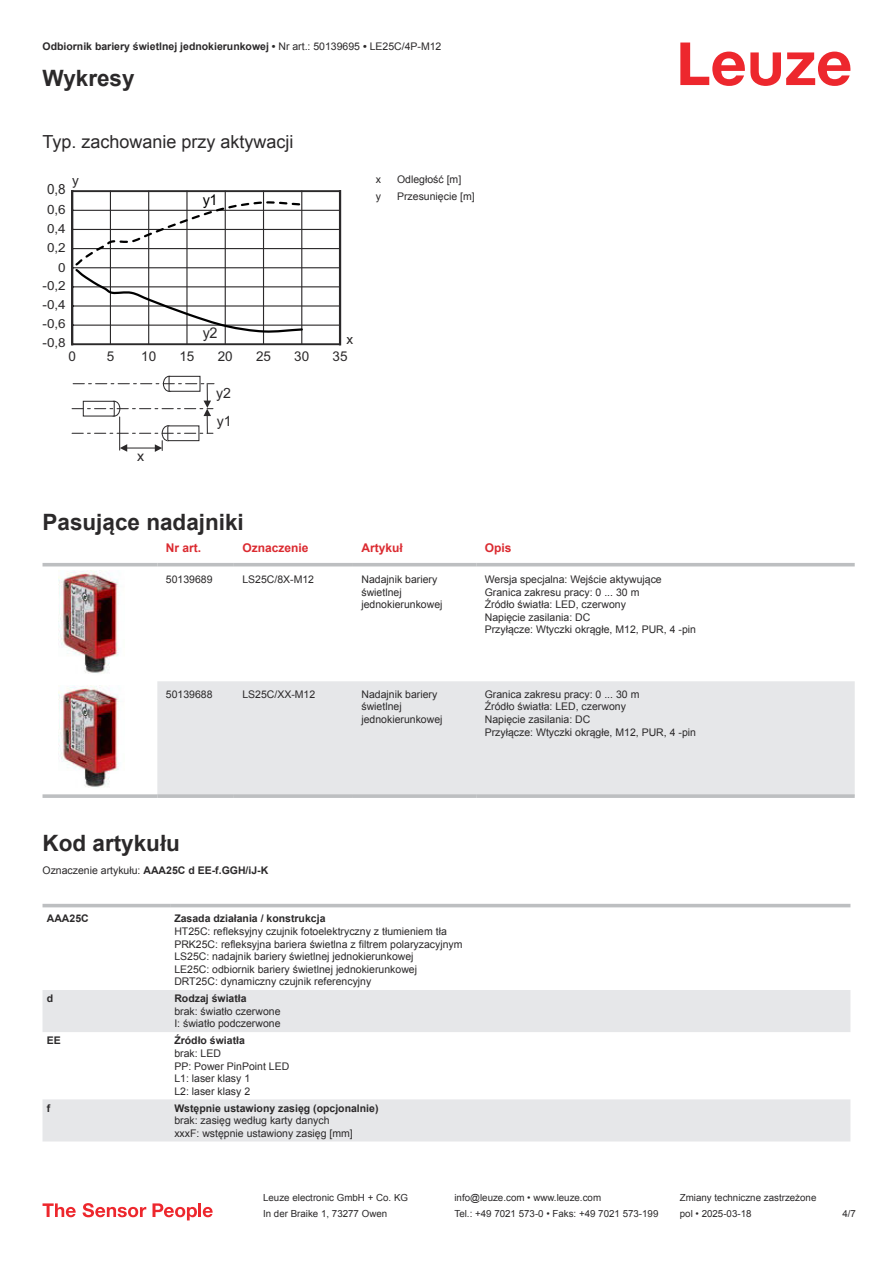
<style>
.page{position:relative;width:893px;height:1263px;background:#fff}
.page>*{position:absolute;margin:0;border:0;box-sizing:border-box;transform-origin:0 0}
.t1{font:700 22.5px "Arial";color:#2b292a}
.t2{font:18px "Arial";color:#2b292a}
.t3{font:14.85px "Arial";color:#2b292a}
.t4{font:14.85px "Arial";color:#000}
.t5{font:14.1px/27.8px "Arial";color:#2b292a}
.t6{font:13.95px "Arial";color:#2b292a;scale:.96 1}
.t7{font:13.5px "Arial";color:#2b292a}
.t8{font:12.75px "Arial";color:#2b292a;scale:1.06 1}
.t9{font:12.45px/19.2px "Arial";color:#2b292a;scale:1.08 1}
.t10{font:700 12px "Arial";color:#db2a30}
.t11{font:10.5px/12.6px "Arial";color:#2b292a}
.t12{font:700 10.5px "Arial";color:#2b292a}
.t13{font:9.75px "Arial";color:#2b292a}
.s1{font-weight:400}
</style>
<div class="page">
<svg style="left:680px;top:43px;width:170px;height:43px"></svg>
<div style="left:157px;top:681px;width:698px;height:113px;background:#e6e7e9"></div>
<hr style="left:43px;top:563px;width:114px;height:3px;background:#bdbfc1">
<hr style="left:157px;top:563px;width:77px;height:3px;background:#bdbfc1">
<hr style="left:234px;top:563px;width:119px;height:3px;background:#bdbfc1">
<hr style="left:353px;top:563px;width:123px;height:3px;background:#bdbfc1">
<hr style="left:476px;top:563px;width:379px;height:3px;background:#bdbfc1">
<svg style="left:43px;top:794px;width:114px;height:4px"></svg>
<hr style="left:157px;top:794px;width:77px;height:4px;background:#bdbfc1">
<hr style="left:234px;top:794px;width:119px;height:4px;background:#bdbfc1">
<hr style="left:353px;top:794px;width:123px;height:4px;background:#bdbfc1">
<hr style="left:476px;top:794px;width:379px;height:4px;background:#bdbfc1">
<img style="left:58px;top:571px;width:61px;height:103px">
<img style="left:58px;top:685px;width:61px;height:103px">
<div style="left:43px;top:903px;width:807px;height:5px;background:#ebeced"></div>
<svg style="left:43px;top:990px;width:807px;height:151px;fill:#e6e7e9"></svg>
<hr style="left:43px;top:904px;width:127px;height:3px;background:#bdbfc1">
<hr style="left:170px;top:904px;width:680px;height:3px;background:#bdbfc1">
<svg style="left:43px;top:1203px;width:33px;height:14px"></svg>
<svg style="left:83px;top:1203px;width:63px;height:14px"></svg>
<svg style="left:153px;top:1203px;width:44px;height:17px"></svg>
<hr style="left:198px;top:1203px;width:3px;height:14px;background:#ed272d">
<svg style="left:203px;top:1207px;width:10px;height:10px"></svg>
<hr style="left:73px;top:210px;width:267px;height:1px;background:#2b292a">
<hr style="left:73px;top:229px;width:267px;height:1px;background:#2b292a">
<hr style="left:74px;top:248px;width:266px;height:1px;background:#2b292a">
<hr style="left:73px;top:267px;width:267px;height:1px;background:#2b292a">
<hr style="left:73px;top:286px;width:267px;height:1px;background:#2b292a">
<hr style="left:73px;top:305px;width:267px;height:2px;background:#2b292a">
<hr style="left:74px;top:325px;width:266px;height:1px;background:#2b292a">
<div style="left:71px;top:190px;width:270px;height:155px;border:2px solid #2b292a"></div>
<hr style="left:71px;top:191px;width:2px;height:153px;background:#2b292a">
<hr style="left:110px;top:191px;width:1px;height:153px;background:#2b292a">
<hr style="left:148px;top:191px;width:1px;height:153px;background:#2b292a">
<hr style="left:186px;top:191px;width:2px;height:153px;background:#2b292a">
<hr style="left:225px;top:191px;width:1px;height:153px;background:#2b292a">
<hr style="left:263px;top:191px;width:1px;height:153px;background:#2b292a">
<hr style="left:301px;top:191px;width:1px;height:153px;background:#2b292a">
<hr style="left:339px;top:191px;width:2px;height:153px;background:#2b292a">
<div style="left:162px;top:425px;width:12px;height:16px;border:1px solid #2b292a;border-radius:50%"></div>
<div style="left:168px;top:426px;width:31px;height:15px;background:#fff"></div>
<div style="left:167px;top:425px;width:32px;height:16px;border:1px solid #2b292a"></div>
<svg style="left:120px;top:441px;width:43px;height:11px"></svg>
<hr style="left:119px;top:417px;width:1px;height:33px;background:#2b292a">
<div style="left:163px;top:376px;width:12px;height:16px;border:1px solid #2b292a;border-radius:50%"></div>
<div style="left:169px;top:376px;width:31px;height:15px;background:#fff"></div>
<div style="left:169px;top:376px;width:31px;height:16px;border:1px solid #2b292a"></div>
<svg style="left:72px;top:383px;width:142px;height:51px"></svg>
<svg style="left:73px;top:200px;width:231px;height:134px"></svg>
<p class="t12" style="left:43px;top:39px;width:400px">Odbiornik bariery świetlnej jednokierunkowej • <span class="s1">Nr art.: 50139695</span> • <span class="s1">LE25C/4P-M12</span></p>
<h1 class="t1" style="left:43px;top:70px;width:94px">Wykresy</h1>
<h2 class="t2" style="left:43px;top:135px;width:253px">Typ. zachowanie przy aktywacji</h2>
<p class="t7" style="left:72px;top:175px;width:8px">y</p>
<h3 class="t6" style="left:47px;top:184px;width:21px">0,8</h3>
<p class="t8" style="left:47px;top:204px;width:19px">0,6</p>
<p class="t9" style="left:47px;top:220px;width:19px">0,4</p>
<p class="t9" style="left:47px;top:239px;width:19px">0,2</p>
<p class="t9" style="left:58px;top:259px;width:8px">0</p>
<p class="t9" style="left:43px;top:277px;width:23px">-0,2</p>
<p class="t9" style="left:43px;top:296px;width:23px">-0,4</p>
<p class="t9" style="left:43px;top:315px;width:23px">-0,6 -0,8</p>
<h3 class="t4" style="left:203px;top:194px;width:16px">y1</h3>
<h3 class="t3" style="left:203px;top:327px;width:16px">y2</h3>
<p class="t7" style="left:346px;top:334px;width:8px">x</p>
<p class="t7" style="left:68px;top:351px;width:9px">0</p>
<p class="t7" style="left:141px;top:351px;width:17px">10</p>
<p class="t7" style="left:218px;top:351px;width:17px">20</p>
<p class="t7" style="left:294px;top:351px;width:17px">30</p>
<p class="t7" style="left:107px;top:351px;width:9px">5</p>
<p class="t7" style="left:179px;top:351px;width:17px">15</p>
<p class="t7" style="left:256px;top:351px;width:17px">25</p>
<p class="t7" style="left:333px;top:351px;width:17px">35</p>
<h3 class="t5" style="left:216px;top:380px;width:17px">y2 y1</h3>
<h3 class="t5" style="left:137px;top:444px;width:9px">x</h3>
<p class="t11" style="left:376px;top:174px;width:7px">x</p>
<p class="t11" style="left:397px;top:173px;width:66px">Odległość [m]</p>
<p class="t11" style="left:376px;top:191px;width:7px">y</p>
<p class="t11" style="left:397px;top:190px;width:79px">Przesunięcie [m]</p>
<h1 class="t1" style="left:43px;top:506px;width:203px">Pasujące nadajniki</h1>
<p class="t10" style="left:166px;top:539px;width:37px">Nr art.</p>
<p class="t10" style="left:242px;top:543px;width:68px">Oznaczenie</p>
<p class="t10" style="left:361px;top:539px;width:43px">Artykuł</p>
<p class="t10" style="left:485px;top:543px;width:28px">Opis</p>
<p class="t11" style="left:166px;top:573px;width:48px">50139689</p>
<p class="t11" style="left:242px;top:573px;width:73px">LS25C/8X-M12</p>
<p class="t11" style="left:361px;top:573px;width:83px">Nadajnik bariery świetlnej jednokierunkowej</p>
<p class="t11" style="left:485px;top:573px;width:213px">Wersja specjalna: Wejście aktywujące Granica zakresu pracy: 0 ... 30 m<br>Źródło światła: LED, czerwony<br>Napięcie zasilania: DC<br>Przyłącze: Wtyczki okrągłe, M12, PUR, 4 -pin</p>
<p class="t11" style="left:166px;top:688px;width:48px">50139688</p>
<p class="t11" style="left:242px;top:688px;width:74px">LS25C/XX-M12</p>
<p class="t11" style="left:361px;top:688px;width:83px">Nadajnik bariery świetlnej jednokierunkowej</p>
<p class="t11" style="left:485px;top:688px;width:213px">Granica zakresu pracy: 0 ... 30 m<br>Źródło światła: LED, czerwony<br>Napięcie zasilania: DC<br>Przyłącze: Wtyczki okrągłe, M12, PUR, 4 -pin</p>
<h1 class="t1" style="left:43px;top:827px;width:139px">Kod artykułu</h1>
<p class="t12" style="left:43px;top:862px;width:227px"><span class="s1">Oznaczenie artykułu:</span> AAA25C d EE-f.GGH/iJ-K</p>
<p class="t12" style="left:47px;top:911px;width:43px">AAA25C</p>
<p class="t12" style="left:174px;top:911px;width:153px">Zasada działania / konstrukcja</p>
<p class="t11" style="left:174px;top:925px;width:290px">HT25C: refleksyjny czujnik fotoelektryczny z tłumieniem tła PRK25C: refleksyjna bariera świetlna z filtrem polaryzacyjnym LS25C: nadajnik bariery świetlnej jednokierunkowej<br>LE25C: odbiornik bariery świetlnej jednokierunkowej DRT25C: dynamiczny czujnik referencyjny</p>
<p class="t12" style="left:47px;top:994px;width:8px">d</p>
<p class="t12" style="left:174px;top:991px;width:74px">Rodzaj światła</p>
<p class="t11" style="left:174px;top:1005px;width:108px">brak: światło czerwone<br>I: światło podczerwone</p>
<p class="t12" style="left:47px;top:1033px;width:16px">EE</p>
<p class="t12" style="left:174px;top:1033px;width:72px">Źródło światła</p>
<p class="t11" style="left:174px;top:1047px;width:116px">brak: LED<br>PP: Power PinPoint LED<br>L1: laser klasy 1<br>L2: laser klasy 2</p>
<p class="t12" style="left:47px;top:1100px;width:5px">f</p>
<p class="t12" style="left:174px;top:1100px;width:206px">Wstępnie ustawiony zasięg (opcjonalnie)</p>
<p class="t11" style="left:174px;top:1114px;width:180px">brak: zasięg według karty danych xxxF: wstępnie ustawiony zasięg [mm]</p>
<p class="t13" style="left:263px;top:1191px;width:146px">Leuze electronic GmbH + Co. KG</p>
<p class="t13" style="left:454px;top:1191px;width:148px">info@leuze.com • www.leuze.com</p>
<p class="t13" style="left:680px;top:1191px;width:138px">Zmiany techniczne zastrzeżone</p>
<p class="t13" style="left:263px;top:1207px;width:126px">In der Braike 1, 73277 Owen</p>
<p class="t13" style="left:454px;top:1207px;width:205px">Tel.: +49 7021 573-0 • Faks: +49 7021 573-199</p>
<p class="t13" style="left:680px;top:1207px;width:73px">pol • 2025-03-18</p>
<p class="t13" style="left:842px;top:1210px;width:15px">4 /7</p>
</div>
